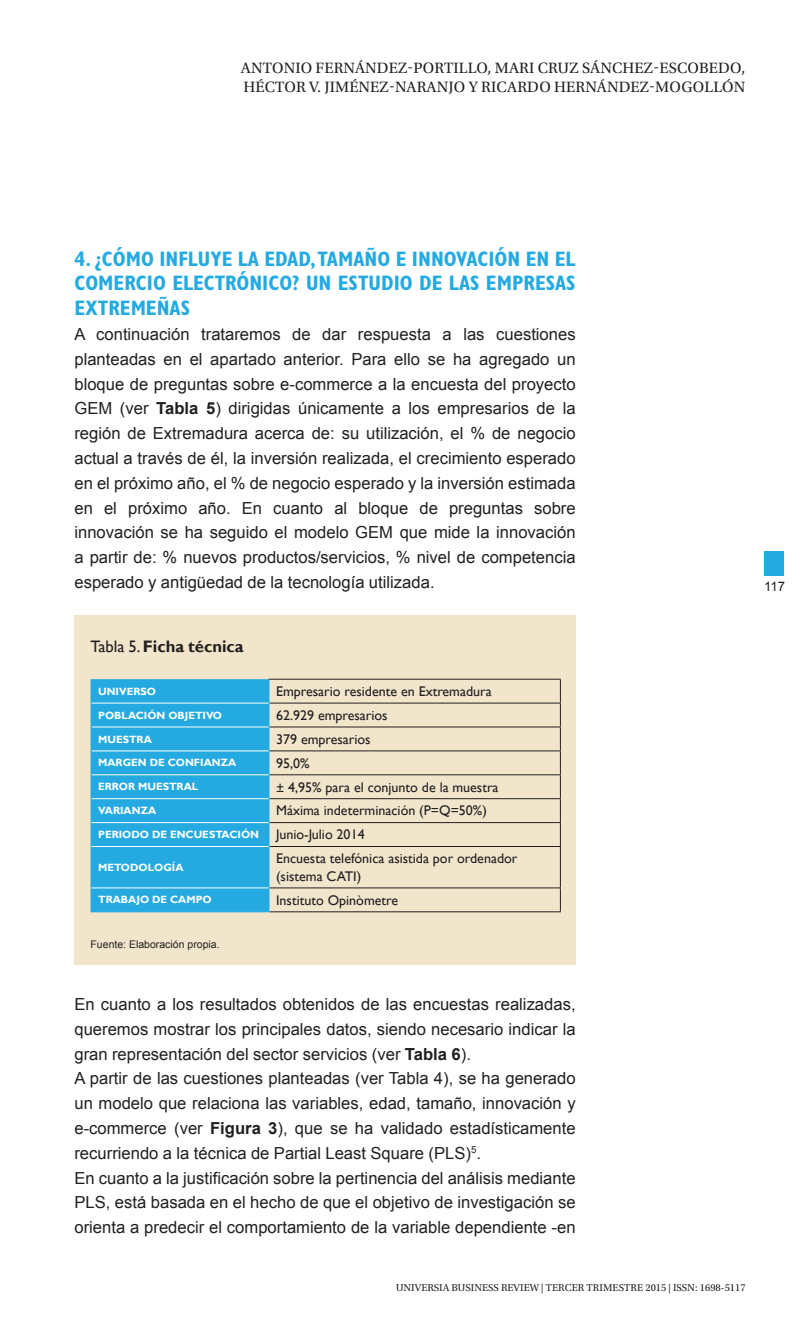
<style>
.page{position:relative;width:809px;height:1340px;background:#fff}
.page>*{position:absolute;margin:0;border:0;box-sizing:border-box;transform-origin:0 0}
.TXTO_CORRIDO{font:700 condensed 21px/24.8px "Gill Sans Std";color:#24aae1;text-align:justify}
.TXTO_CORRIDO-2{font:16.62px/24.8px "Arial";color:#231f20;text-align:justify}
.TXTO_CORRIDO-3{font:700 16.62px "Gill Sans";color:#231f20}
.t1{font:15.75px/18.9px "Utopia Std";letter-spacing:.01em;color:#231f20}
.tabla__texto_tabla{font:14px/17.5px "Gill Sans";color:#231f20}
.t2{font:13.12px "Arial";color:#231f20}
.tabla__texto_tabla-2{font:700 10.5px "Gill Sans";color:#fff}
.t3{font:10.5px "Utopia Std";color:#231f20}
.tabla__fuente{font:10.5px "Arial";color:#231f20}
.s1{font-weight:700}
.s2{font-weight:400}
</style>
<div class="page">
<div style="left:764px;top:551px;width:20px;height:24px;background:#24aae1"></div>
<div style="left:74px;top:615px;width:501px;height:349px;background:#f1e6cc"></div>
<hr style="left:269px;top:750px;width:292px;height:1px;background:#231f20">
<hr style="left:269px;top:774px;width:292px;height:1px;background:#231f20">
<hr style="left:269px;top:798px;width:292px;height:1px;background:#231f20">
<hr style="left:269px;top:822px;width:292px;height:1px;background:#231f20">
<hr style="left:269px;top:846px;width:292px;height:1px;background:#231f20">
<hr style="left:560px;top:847px;width:1px;height:40px;background:#231f20">
<hr style="left:269px;top:887px;width:292px;height:1px;background:#231f20">
<svg style="left:560px;top:888px;width:1px;height:23px"></svg>
<hr style="left:269px;top:911px;width:292px;height:1px;background:#231f20">
<hr style="left:91px;top:911px;width:178px;height:1px;background:#24aae1">
<hr style="left:268px;top:678px;width:293px;height:1px;background:#231f20">
<svg style="left:560px;top:679px;width:1px;height:167px"></svg>
<hr style="left:269px;top:702px;width:292px;height:1px;background:#231f20">
<hr style="left:269px;top:726px;width:292px;height:1px;background:#231f20">
<div style="left:91px;top:679px;width:178px;height:232px;background:#24aae1"></div>
<hr style="left:91px;top:822px;width:177px;height:1px;background:#fff">
<hr style="left:91px;top:846px;width:177px;height:1px;background:#fff">
<hr style="left:91px;top:887px;width:177px;height:1px;background:#fff">
<p class="t1" style="left:241px;top:59px;width:506px">ANTONIO FERNÁNDEZ-PORTILLO, MARI CRUZ SÁNCHEZ-ESCOBEDO,<br>HÉCTOR V. JIMÉNEZ-NARANJO Y RICARDO HERNÁNDEZ-MOGOLLÓN</p>
<p class="TXTO_CORRIDO" style="left:74px;top:246px;width:502px">4. ¿CÓMO INFLUYE LA EDAD, TAMAÑO E INNOVACIÓN EN EL COMERCIO ELECTRÓNICO? UN ESTUDIO DE LAS EMPRESAS EXTREMEÑAS</p>
<p class="TXTO_CORRIDO-2" style="left:74px;top:322px;width:503px">A continuación trataremos de dar respuesta a las cuestiones planteadas en el apartado anterior. Para ello se ha agregado un bloque de preguntas sobre e-commerce a la encuesta del proyecto GEM (ver <span class="s1">Tabla 5</span>) dirigidas únicamente a los empresarios de la región de Extremadura acerca de: su utilización, el % de negocio actual a través de él, la inversión realizada, el crecimiento esperado en el próximo año, el % de negocio esperado y la inversión estimada en el próximo año. En cuanto al bloque de preguntas sobre innovación se ha seguido el modelo GEM que mide la innovación a partir de: % nuevos productos/servicios, % nivel de competencia esperado y antigüedad de la tecnología utilizada.</p>
<p class="TXTO_CORRIDO-3" style="left:91px;top:637px;width:155px"><span class="s2">Tabla 5.</span> Ficha técnica</p>
<p class="tabla__texto_tabla-2" style="left:98px;top:685px;width:59px">UNIVERSO</p>
<p class="tabla__texto_tabla" style="left:276px;top:682px;width:217px">Empresario residente en Extremadura</p>
<p class="tabla__texto_tabla-2" style="left:98px;top:708px;width:125px">POBLACIÓN OBJETIVO</p>
<p class="tabla__texto_tabla" style="left:276px;top:706px;width:113px">62.929 empresarios</p>
<p class="tabla__texto_tabla-2" style="left:98px;top:732px;width:55px">MUESTRA</p>
<p class="tabla__texto_tabla" style="left:276px;top:730px;width:96px">379 empresarios</p>
<p class="tabla__texto_tabla-2" style="left:98px;top:756px;width:140px">MARGEN DE CONFIANZA</p>
<p class="tabla__texto_tabla" style="left:276px;top:754px;width:35px">95,0%</p>
<p class="tabla__texto_tabla-2" style="left:98px;top:780px;width:102px">ERROR MUESTRAL</p>
<p class="tabla__texto_tabla" style="left:276px;top:778px;width:224px">± 4,95% para el conjunto de la muestra</p>
<p class="tabla__texto_tabla-2" style="left:98px;top:804px;width:60px">VARIANZA</p>
<p class="tabla__texto_tabla" style="left:276px;top:802px;width:212px">Máxima indeterminación (P=Q=50%)</p>
<p class="tabla__texto_tabla-2" style="left:98px;top:828px;width:162px">PERIODO DE ENCUESTACIÓN</p>
<p class="tabla__texto_tabla" style="left:276px;top:826px;width:90px">Junio-Julio 2014</p>
<p class="tabla__texto_tabla-2" style="left:98px;top:861px;width:87px">METODOLOGÍA</p>
<p class="tabla__texto_tabla" style="left:276px;top:850px;width:243px">Encuesta telefónica asistida por ordenador (sistema CATI)</p>
<p class="tabla__texto_tabla-2" style="left:98px;top:893px;width:115px">TRABAJO DE CAMPO</p>
<p class="tabla__texto_tabla" style="left:276px;top:891px;width:124px">Instituto Opinòmetre</p>
<p class="tabla__fuente" style="left:91px;top:937px;width:130px">Fuente: Elaboración propia.</p>
<p class="TXTO_CORRIDO-2" style="left:74px;top:991px;width:503px">En cuanto a los resultados obtenidos de las encuestas realizadas, queremos mostrar los principales datos, siendo necesario indicar la gran representación del sector servicios (ver <span class="s1">Tabla 6</span>).</p>
<p class="TXTO_CORRIDO-2" style="left:74px;top:1066px;width:503px">A partir de las cuestiones planteadas (ver Tabla 4), se ha generado un modelo que relaciona las variables, edad, tamaño, innovación y e-commerce (ver <span class="s1">Figura 3</span>), que se ha validado estadísticamente recurriendo a la técnica de Partial Least Square (PLS)<sup>5</sup>.</p>
<p class="TXTO_CORRIDO-2" style="left:74px;top:1165px;width:502px">En cuanto a la justificación sobre la pertinencia del análisis mediante PLS, está basada en el hecho de que el objetivo de investigación se orienta a predecir el comportamiento de la variable dependiente -en</p>
<p class="t3" style="left:396px;top:1281px;width:351px">UNIVERSIA BUSINESS REVIEW | TERCER TRIMESTRE 2015 | ISSN: 1698-5117</p>
<p class="t2" style="left:764px;top:577px;width:22px">117</p>
</div>
